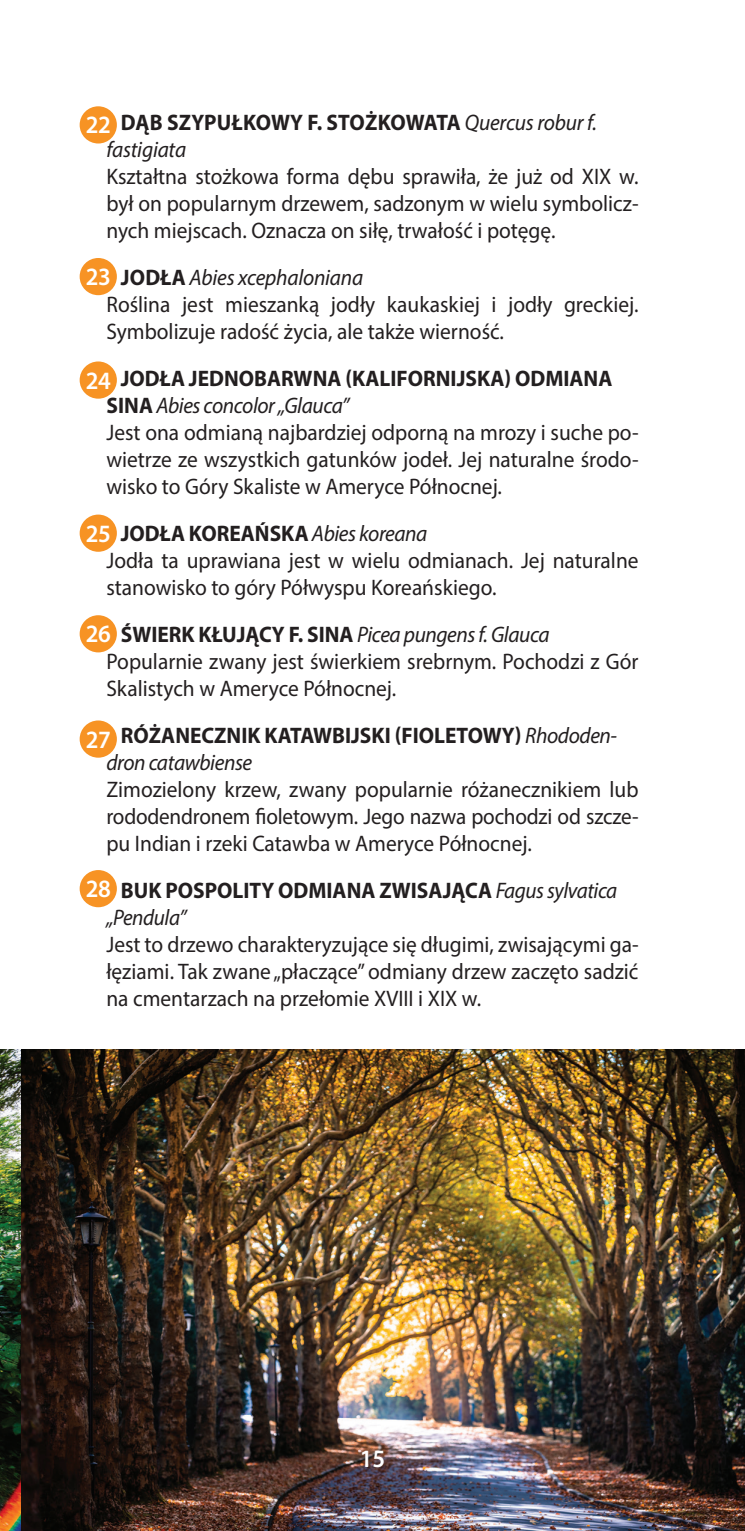
<style>
.page{position:relative;width:745px;height:1531px;background:#fff}
.page>*{position:absolute;margin:0;border:0;box-sizing:border-box;transform-origin:0 0}
.t1{font:600 25px "Myriad Pro";letter-spacing:-.02em;color:#fff;scale:.95 1}
.t2{font:22.5px/27px "Myriad Pro";color:#231f20;scale:.95 1}
.t3{font:700 22.5px/27px "Myriad Pro";color:#231f20;scale:.95 1}
.s1{font-weight:400;font-style:italic}
.s2{font-weight:700}
.s3{font-style:italic}
</style>
<div class="page">
<img style="left:0;top:1049px;width:744px;height:482px">
<div style="left:80px;top:106px;width:37px;height:37px;background:#f79324;border-radius:50%"></div>
<div style="left:80px;top:258px;width:37px;height:37px;background:#f79324;border-radius:50%"></div>
<div style="left:80px;top:361px;width:37px;height:38px;background:#f79324;border-radius:50%"></div>
<div style="left:80px;top:514px;width:37px;height:38px;background:#f79324;border-radius:50%"></div>
<div style="left:80px;top:615px;width:37px;height:37px;background:#f79324;border-radius:50%"></div>
<div style="left:80px;top:720px;width:37px;height:38px;background:#f79324;border-radius:50%"></div>
<div style="left:80px;top:870px;width:37px;height:37px;background:#f79324;border-radius:50%"></div>
<p class="t3" style="left:106px;top:108px;width:517px;text-indent:14px">DĄB SZYPUŁKOWY F. STOŻKOWATA <span class="s1">Quercus robur f. fastigiata</span></p>
<p class="t2" style="left:106px;top:163px;width:561px;text-align:justify">Kształtna stożkowa forma dębu sprawiła, że już od XIX w. był on popularnym drzewem, sadzonym w wielu symbolicz&shy;nych miejscach. Oznacza on siłę, trwałość i potęgę.</p>
<p class="t2" style="left:106px;top:264px;width:561px;text-indent:14px"><span class="s2">JODŁA</span> <span class="s3">Abies xcephaloniana<br></span>Roślina jest mieszanką jodły kaukaskiej i jodły greckiej.<br>Symbolizuje radość życia, ale także wierność.</p>
<p class="t2" style="left:106px;top:365px;width:561px;text-indent:14px"><span class="s2">JODŁA JEDNOBARWNA (KALIFORNIJSKA) ODMIANA SINA</span> <span class="s3">Abies concolor „Glauca”<br></span>Jest ona odmianą najbardziej odporną na mrozy i suche po&shy;wietrze ze wszystkich gatunków jodeł. Jej naturalne środo&shy;wisko to Góry Skaliste w Ameryce Północnej.</p>
<p class="t2" style="left:106px;top:520px;width:561px;text-indent:14px"><span class="s2">JODŁA KOREAŃSKA</span> <span class="s3">Abies koreana<br></span>Jodła ta uprawiana jest w wielu odmianach. Jej naturalne stanowisko to góry Półwyspu Koreańskiego.</p>
<p class="t2" style="left:106px;top:621px;width:561px;text-indent:14px"><span class="s2">ŚWIERK KŁUJĄCY F. SINA</span> <span class="s3">Picea pungens f. Glauca<br></span>Popularnie zwany jest świerkiem srebrnym. Pochodzi z Gór<br>Skalistych w Ameryce Północnej.</p>
<p class="t3" style="left:106px;top:721px;width:538px;text-indent:14px">RÓŻANECZNIK KATAWBIJSKI (FIOLETOWY) <span class="s1">Rhododen&shy;dron catawbiense</span></p>
<p class="t2" style="left:106px;top:776px;width:561px;text-align:justify">Zimozielony krzew, zwany popularnie różanecznikiem lub rododendronem fioletowym. Jego nazwa pochodzi od szcze&shy;pu Indian i rzeki Catawba w Ameryce Północnej.</p>
<p class="t3" style="left:106px;top:876px;width:539px;text-indent:14px">BUK POSPOLITY ODMIANA ZWISAJĄCA <span class="s1">Fagus sylvatica „Pendula”</span></p>
<p class="t2" style="left:106px;top:931px;width:561px;text-align:justify">Jest to drzewo charakteryzujące się długimi, zwisającymi ga&shy;łęziami. Tak zwane „płaczące” odmiany drzew zaczęto sadzić na cmentarzach na przełomie XVIII i XIX w.</p>
<p class="t1" style="left:86px;top:109px;width:28px">22</p>
<p class="t1" style="left:86px;top:261px;width:28px">23</p>
<p class="t1" style="left:86px;top:364px;width:28px">24</p>
<p class="t1" style="left:86px;top:517px;width:28px">25</p>
<p class="t1" style="left:86px;top:618px;width:28px">26</p>
<p class="t1" style="left:86px;top:723px;width:28px">27</p>
<p class="t1" style="left:86px;top:873px;width:28px">28</p>
<p class="t1" style="left:359px;top:1442px;width:28px">15</p>
</div>
